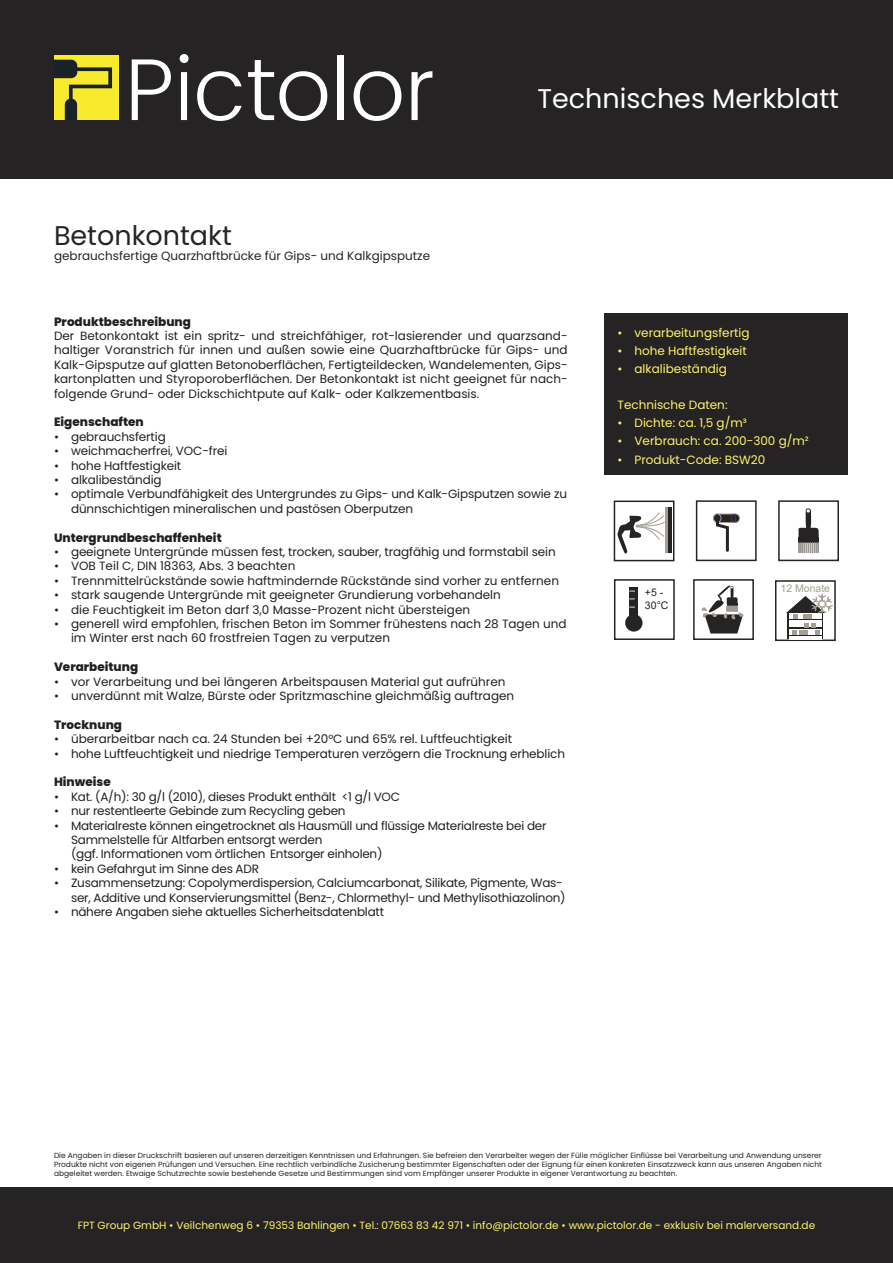
<style>
.page{position:relative;width:893px;height:1263px;background:#fff}
.page>*{position:absolute;margin:0;border:0;box-sizing:border-box;transform-origin:0 0}
.t1{font:27px "Poppins";color:#fff}
.t2{font:27px "Poppins";color:#262324}
.t3{font:12px/14.4px "Poppins";letter-spacing:-.01em;color:#231f20}
.t4{font:12px "Poppins";color:#fff46d}
.t5{font:800 12px "Poppins";color:#231f20}
.t6{font:12px "Poppins";color:#262324}
.t7{font:10.5px "Poppins";color:#fff46d}
.t8{font:10.5px "Arial";color:#a39f93}
.t9{font:10.5px "Arial";color:#262324}
.t10{font:7.5px/9px "Poppins";color:#231f20;text-align:justify}
</style>
<div class="page">
<div style="left:604px;top:313px;width:243px;height:162px;background:#262324"></div>
<div style="left:0;top:0;width:893px;height:179px;background:#262324"></div>
<div style="left:0;top:1188px;width:893px;height:75px;background:#262324"></div>
<div style="left:775px;top:580px;width:61px;height:61px;background:#fff;border:2px solid #262324"></div>
<div style="left:693px;top:579px;width:61px;height:61px;background:#fff;border:2px solid #262324"></div>
<svg style="left:701px;top:585px;width:43px;height:49px"></svg>
<div style="left:787px;top:614px;width:36px;height:25px;background:#262324"></div>
<hr style="left:789px;top:636px;width:33px;height:3px;background:#fff">
<svg style="left:786px;top:593px;width:48px;height:42px"></svg>
<div style="left:614px;top:579px;width:61px;height:61px;background:#fff;border:2px solid #262324"></div>
<div style="left:629px;top:587px;width:9px;height:33px;background:#262324"></div>
<div style="left:625px;top:614px;width:17px;height:18px;background:#262324;border-radius:50%"></div>
<svg style="left:629px;top:590px;width:6px;height:2px"></svg>
<svg style="left:629px;top:598px;width:6px;height:2px"></svg>
<svg style="left:629px;top:606px;width:6px;height:2px"></svg>
<div style="left:614px;top:500px;width:60px;height:61px;background:#fff;border:2px solid #262324"></div>
<svg style="left:617px;top:512px;width:48px;height:42px"></svg>
<div style="left:667px;top:507px;width:5px;height:45px;background:#262324"></div>
<hr style="left:665px;top:507px;width:2px;height:45px;background:#a39f93">
<div style="left:778px;top:500px;width:61px;height:61px;background:#fff;border:2px solid #262324"></div>
<div style="left:696px;top:500px;width:61px;height:61px;background:#fff;border:2px solid #262324"></div>
<div style="left:717px;top:514px;width:19px;height:9px;background:#262324;border:1px solid #a59f93"></div>
<div style="left:732px;top:514px;width:7px;height:8px;background:#262324;border-radius:50%"></div>
<div style="left:731px;top:514px;width:9px;height:9px;border:1px solid #a59f93;border-radius:50%"></div>
<div style="left:713px;top:514px;width:8px;height:8px;background:#262324;border-radius:50%"></div>
<div style="left:713px;top:513px;width:8px;height:10px;border:1px solid #a59f93;border-radius:50%"></div>
<svg style="left:731px;top:514px;width:5px;height:8px"></svg>
<svg style="left:714px;top:516px;width:16px;height:36px"></svg>
<svg style="left:798px;top:508px;width:21px;height:45px"></svg>
<div style="left:54px;top:56px;width:64px;height:64px;background:#f8eb2d"></div>
<svg style="left:54px;top:60px;width:58px;height:60px"></svg>
<svg style="left:132px;top:59px;width:39px;height:61px"></svg>
<svg style="left:180px;top:54px;width:9px;height:66px"></svg>
<svg style="left:197px;top:71px;width:45px;height:50px"></svg>
<svg style="left:248px;top:60px;width:79px;height:61px"></svg>
<div style="left:337px;top:55px;width:6px;height:65px;background:#fff"></div>
<svg style="left:354px;top:71px;width:47px;height:50px"></svg>
<svg style="left:411px;top:71px;width:21px;height:49px"></svg>
<p class="t2" style="left:54px;top:220px;width:179px">Betonkontakt</p>
<p class="t6" style="left:54px;top:248px;width:378px">gebrauchsfertige Quarzhaftbrücke für Gips- und Kalkgipsputze</p>
<p class="t1" style="left:538px;top:83px;width:303px">Technisches Merkblatt</p>
<p class="t5" style="left:54px;top:314px;width:138px">Produktbeschreibung</p>
<p class="t3" style="left:54px;top:329px;width:515px;text-align:justify">Der Betonkontakt ist ein spritz- und streichfähiger, rot-lasierender und quarzsand&shy;haltiger Voranstrich für innen und außen sowie eine Quarzhaftbrücke für Gips- und Kalk-Gipsputze auf glatten Betonoberflächen, Fertigteildecken, Wandelementen, Gips&shy;kartonplatten und Styroporoberflächen. Der Betonkontakt ist nicht geeignet für nach&shy;folgende Grund- oder Dickschichtpute auf Kalk- oder Kalkzementbasis.</p>
<p class="t5" style="left:54px;top:415px;width:91px">Eigenschaften</p>
<p class="t3" style="left:54px;top:429px;width:113px">• gebrauchsfertig</p>
<p class="t3" style="left:54px;top:444px;width:175px">• weichmacherfrei, VOC-frei</p>
<p class="t3" style="left:54px;top:458px;width:129px">• hohe Haftfestigkeit</p>
<p class="t3" style="left:54px;top:473px;width:109px">• alkalibeständig</p>
<p class="t3" style="left:71px;top:487px;width:497px;text-indent:-17px">• optimale Verbundfähigkeit des Untergrundes zu Gips- und Kalk-Gipsputzen sowie zu dünnschichtigen mineralischen und pastösen Oberputzen</p>
<p class="t5" style="left:54px;top:530px;width:169px">Untergrundbeschaffenheit</p>
<p class="t3" style="left:54px;top:545px;width:503px">• geeignete Untergründe müssen fest, trocken, sauber, tragfähig und formstabil sein</p>
<p class="t3" style="left:54px;top:559px;width:243px">• VOB Teil C, DIN 18363, Abs. 3 beachten</p>
<p class="t3" style="left:54px;top:573px;width:506px">• Trennmittelrückstände sowie haftmindernde Rückstände sind vorher zu entfernen</p>
<p class="t3" style="left:54px;top:588px;width:448px">• stark saugende Untergründe mit geeigneter Grundierung vorbehandeln</p>
<p class="t3" style="left:54px;top:602px;width:418px">• die Feuchtigkeit im Beton darf 3,0 Masse-Prozent nicht übersteigen</p>
<p class="t3" style="left:71px;top:617px;width:497px;text-indent:-17px">• generell wird empfohlen, frischen Beton im Sommer frühestens nach 28 Tagen und im Winter erst nach 60 frostfreien Tagen zu verputzen</p>
<p class="t5" style="left:54px;top:660px;width:86px">Verarbeitung</p>
<p class="t3" style="left:54px;top:674px;width:453px">• vor Verarbeitung und bei längeren Arbeitspausen Material gut aufrühren</p>
<p class="t3" style="left:54px;top:689px;width:462px">• unverdünnt mit Walze, Bürste oder Spritzmaschine gleichmäßig auftragen</p>
<p class="t5" style="left:54px;top:718px;width:70px">Trocknung</p>
<p class="t3" style="left:54px;top:732px;width:460px">• überarbeitbar nach ca. 24 Stunden bei +20°C und 65% rel. Luftfeuchtigkeit</p>
<p class="t3" style="left:54px;top:746px;width:513px">• hohe Luftfeuchtigkeit und niedrige Temperaturen verzögern die Trocknung erheblich</p>
<p class="t5" style="left:54px;top:775px;width:58px">Hinweise</p>
<p class="t3" style="left:54px;top:789px;width:348px">• Kat. (A/h): 30 g/l (2010), dieses Produkt enthält &lt;1 g/l VOC</p>
<p class="t3" style="left:54px;top:804px;width:293px">• nur restentleerte Gebinde zum Recycling geben</p>
<p class="t3" style="left:71px;top:818px;width:477px;text-indent:-17px">• Materialreste können eingetrocknet als Hausmüll und flüssige Materialreste bei der<br>Sammelstelle für Altfarben entsorgt werden<br>(ggf. Informationen vom örtlichen Entsorger einholen)</p>
<p class="t3" style="left:54px;top:861px;width:207px">• kein Gefahrgut im Sinne des ADR</p>
<p class="t3" style="left:54px;top:876px;width:513px;text-align:right">• Zusammensetzung: Copolymerdispersion, Calciumcarbonat, Silikate, Pigmente, Was&shy;ser, Additive und Konservierungsmittel (Benz-, Chlormethyl- und Methylisothiazolinon)</p>
<p class="t3" style="left:54px;top:905px;width:332px">• nähere Angaben siehe aktuelles Sicherheitsdatenblatt</p>
<p class="t4" style="left:617px;top:325px;width:134px">• verarbeitungsfertig</p>
<p class="t4" style="left:617px;top:343px;width:131px">• hohe Haftfestigkeit</p>
<p class="t4" style="left:617px;top:361px;width:111px">• alkalibeständig</p>
<p class="t4" style="left:617px;top:397px;width:112px">Technische Daten:</p>
<p class="t4" style="left:617px;top:415px;width:131px">• Dichte: ca. 1,5 g/m³</p>
<p class="t4" style="left:617px;top:433px;width:193px">• Verbrauch: ca. 200-300 g/m²</p>
<p class="t4" style="left:617px;top:453px;width:149px">• Produkt-Code: BSW20</p>
<p class="t9" style="left:645px;top:585px;width:20px">+5 -</p>
<p class="t9" style="left:645px;top:598px;width:25px">30°C</p>
<p class="t8" style="left:780px;top:581px;width:51px">12 Monate</p>
<p class="t10" style="left:54px;top:1151px;width:769px">Die Angaben in dieser Druckschrift basieren auf unseren derzeitigen Kenntnissen und Erfahrungen. Sie befreien den Verarbeiter wegen der Fülle möglicher Einflüsse bei Verarbeitung und Anwendung unserer Produkte nicht von eigenen Prüfungen und Versuchen. Eine rechtlich verbindliche Zusicherung bestimmter Eigenschaften oder der Eignung für einen konkreten Einsatzzweck kann aus unseren Angaben nicht abgeleitet werden. Etwaige Schutzrechte sowie bestehende Gesetze und Bestimmungen sind vom Empfänger unserer Produkte in eigener Verantwortung zu beachten.</p>
<p class="t7" style="left:78px;top:1219px;width:739px">FPT Group GmbH • Veilchenweg 6 • 79353 Bahlingen • Tel.: 07663 83 42 971 • info@pictolor.de • www.pictolor.de - exklusiv bei malerversand.de</p>
</div>
